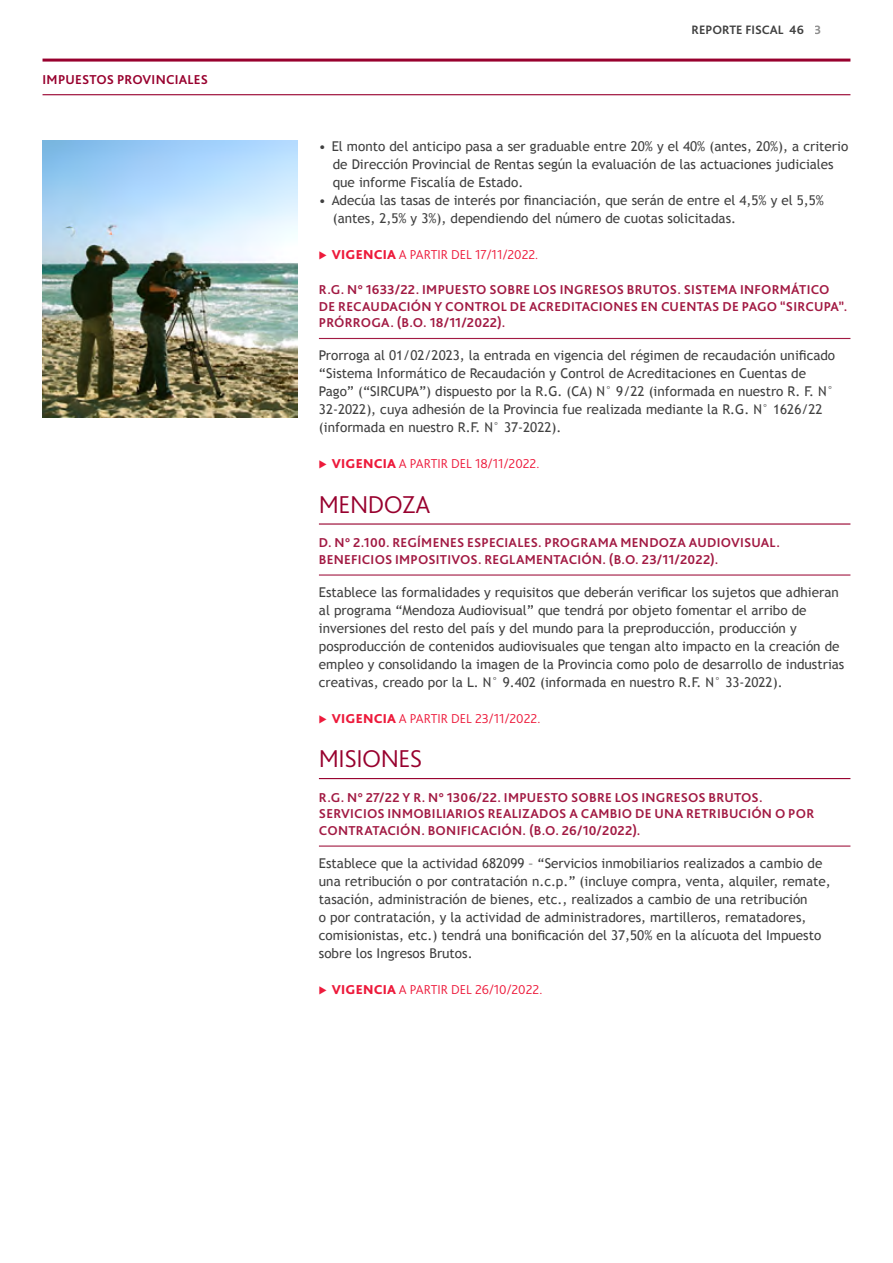
<style>
.page{position:relative;width:893px;height:1263px;background:#fff}
.page>*{position:absolute;margin:0;border:0;box-sizing:border-box;transform-origin:0 0}
.t1{font:300 25.5px "Bliss Pro";letter-spacing:-.02em;color:#98002e}
.t2{font:13.5px/18px "Trebuchet MS";color:#404040}
.t3{font:700 13.5px/16.5px "Bliss Pro";letter-spacing:.02em;color:#a21a43}
.t4{font:300 13.5px "Bliss Pro";color:#ed1a3b}
.t5{font:700 13.5px "Bliss Pro";letter-spacing:.015em;color:#98002e}
.t6{font:700 12.75px "Bliss Pro";color:#404040}
.s1{font-weight:800}
</style>
<div class="page">
<img style="left:43px;top:141px;width:254px;height:276px">
<hr style="left:319px;top:338px;width:531px;height:1px;background:#a21a43">
<hr style="left:319px;top:523px;width:531px;height:2px;background:#98002e">
<hr style="left:319px;top:574px;width:531px;height:2px;background:#a21a43">
<hr style="left:319px;top:778px;width:531px;height:1px;background:#98002e">
<hr style="left:319px;top:845px;width:531px;height:2px;background:#a21a43">
<hr style="left:43px;top:59px;width:807px;height:3px;background:#98002e">
<hr style="left:43px;top:94px;width:807px;height:1px;background:#98002e">
<p class="t5" style="left:43px;top:71px;width:167px">IMPUESTOS PROVINCIALES</p>
<p class="t6" style="left:691px;top:22px;width:132px">REPORTE FISCAL 46 3</p>
<p class="t2" style="left:333px;top:137px;width:517px;text-indent:-14px">• El monto del anticipo pasa a ser graduable entre 20% y el 40% (antes, 20%), a criterio de Dirección Provincial de Rentas según la evaluación de las actuaciones judiciales que informe Fiscalía de Estado.</p>
<p class="t2" style="left:333px;top:191px;width:493px;text-indent:-14px">• Adecúa las tasas de interés por financiación, que serán de entre el 4,5% y el 5,5% (antes, 2,5% y 3%), dependiendo del número de cuotas solicitadas.</p>
<p class="t4" style="left:332px;top:246px;width:208px"><span class="s1">VIGENCIA</span> A PARTIR DEL 17/11/2022.</p>
<p class="t3" style="left:319px;top:281px;width:530px">R.G. N° 1633/22. IMPUESTO SOBRE LOS INGRESOS BRUTOS. SISTEMA INFORMÁTICO<br>DE RECAUDACIÓN Y CONTROL DE ACREDITACIONES EN CUENTAS DE PAGO “SIRCUPA”.<br>PRÓRROGA. (B.O. 18/11/2022).</p>
<p class="t2" style="left:319px;top:347px;width:518px">Prorroga al 01/02/2023, la entrada en vigencia del régimen de recaudación unificado “Sistema Informático de Recaudación y Control de Acreditaciones en Cuentas de Pago” (“SIRCUPA”) dispuesto por la R.G. (CA) N° 9/22 (informada en nuestro R. F. N° 32-2022), cuya adhesión de la Provincia fue realizada mediante la R.G. N° 1626/22 (informada en nuestro R.F. N° 37-2022).</p>
<p class="t4" style="left:332px;top:455px;width:209px"><span class="s1">VIGENCIA</span> A PARTIR DEL 18/11/2022.</p>
<h1 class="t1" style="left:319px;top:488px;width:113px">MENDOZA</h1>
<p class="t3" style="left:319px;top:534px;width:463px">D. N° 2.100. REGÍMENES ESPECIALES. PROGRAMA MENDOZA AUDIOVISUAL.<br>BENEFICIOS IMPOSITIVOS. REGLAMENTACIÓN. (B.O. 23/11/2022).</p>
<p class="t2" style="left:319px;top:583px;width:527px">Establece las formalidades y requisitos que deberán verificar los sujetos que adhieran al programa “Mendoza Audiovisual” que tendrá por objeto fomentar el arribo de inversiones del resto del país y del mundo para la preproducción, producción y posproducción de contenidos audiovisuales que tengan alto impacto en la creación de empleo y consolidando la imagen de la Provincia como polo de desarrollo de industrias creativas, creado por la L. N° 9.402 (informada en nuestro R.F. N° 33-2022).</p>
<p class="t4" style="left:332px;top:710px;width:210px"><span class="s1">VIGENCIA</span> A PARTIR DEL 23/11/2022.</p>
<h1 class="t1" style="left:319px;top:743px;width:105px">MISIONES</h1>
<p class="t3" style="left:319px;top:789px;width:497px">R.G. N° 27/22 Y R. N° 1306/22. IMPUESTO SOBRE LOS INGRESOS BRUTOS.<br>SERVICIOS INMOBILIARIOS REALIZADOS A CAMBIO DE UNA RETRIBUCIÓN O POR<br>CONTRATACIÓN. BONIFICACIÓN. (B.O. 26/10/2022).</p>
<p class="t2" style="left:319px;top:854px;width:513px">Establece que la actividad 682099 – “Servicios inmobiliarios realizados a cambio de una retribución o por contratación n.c.p.” (incluye compra, venta, alquiler, remate, tasación, administración de bienes, etc., realizados a cambio de una retribución<br>o por contratación, y la actividad de administradores, martilleros, rematadores, comisionistas, etc.) tendrá una bonificación del 37,50% en la alícuota del Impuesto sobre los Ingresos Brutos.</p>
<p class="t4" style="left:332px;top:981px;width:212px"><span class="s1">VIGENCIA</span> A PARTIR DEL 26/10/2022.</p>
</div>
